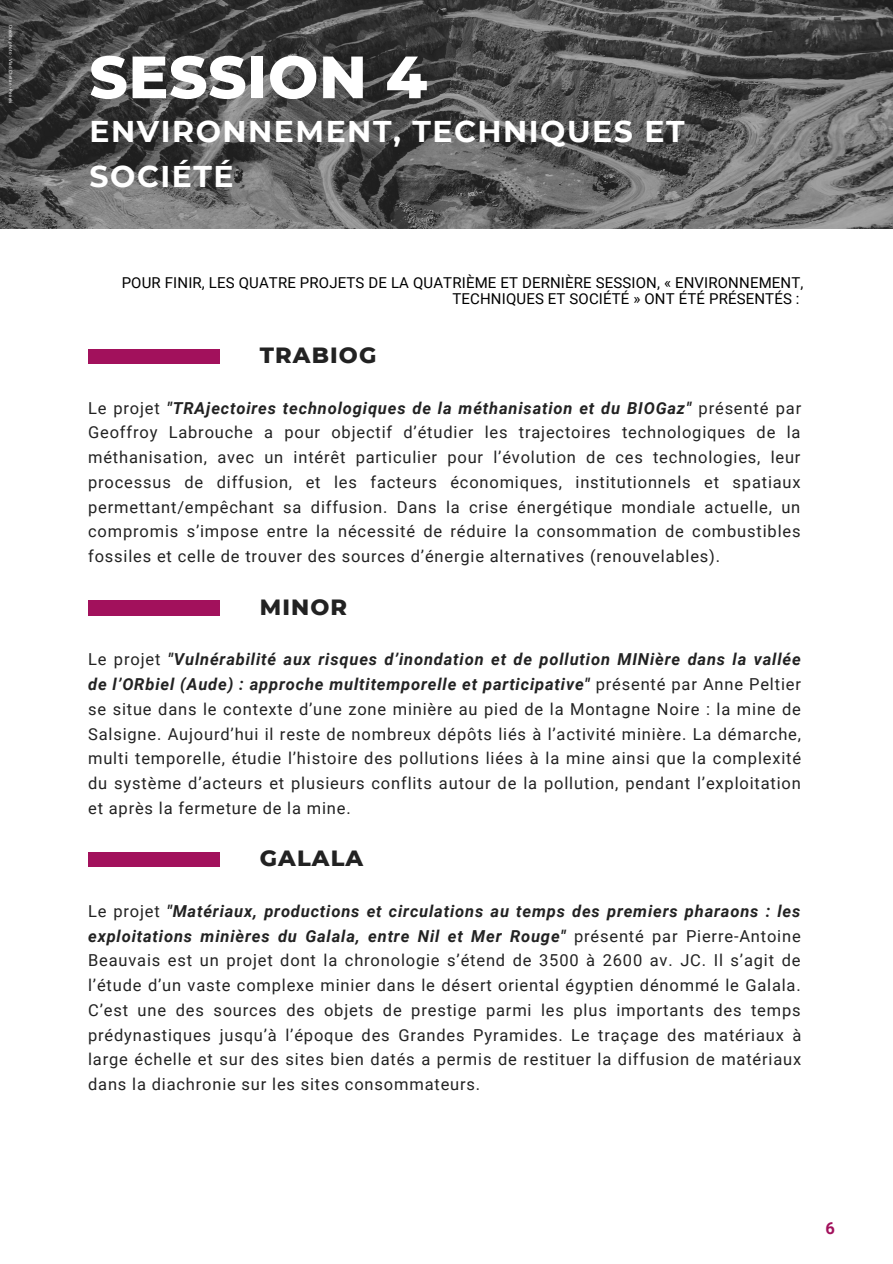
<style>
.page{position:relative;width:893px;height:1264px;background:#fff}
.page>*{position:absolute;margin:0;border:0;box-sizing:border-box;transform-origin:0 0}
.t1{font:800 59.55px "Montserrat";letter-spacing:.01em;color:#fff}
.t2{font:700 30px/45px "Montserrat";letter-spacing:.05em;color:#fff}
.t3{font:800 22.5px "Montserrat";letter-spacing:.05em;color:#222}
.t4{font:16.5px/24.8px "Roboto";letter-spacing:.05em;color:#222;text-align:justify}
.t5{font:700 16.5px "Roboto";color:#a2115c}
.t6{font:15px/16.8px "Roboto";letter-spacing:.01em;color:#000;text-align:right}
.t7{font:4.5px "Roboto";letter-spacing:.05em;color:#fff}
.s1{font-weight:700;font-style:italic}
</style>
<div class="page">
<img style="left:0;top:0;width:892px;height:228px">
<div style="left:88px;top:349px;width:132px;height:14px;background:#a2115c"></div>
<div style="left:88px;top:600px;width:132px;height:15px;background:#a2115c"></div>
<div style="left:88px;top:852px;width:132px;height:15px;background:#a2115c"></div>
<p class="t7" style="left:13px;top:25px;width:81px;rotate:90deg">Crédits photo : Vlad Chetan - Pexels</p>
<p class="t1" style="left:89px;top:41px;width:339px">SESSION 4</p>
<p class="t2" style="left:90px;top:109px;width:596px">ENVIRONNEMENT, TECHNIQUES ET<br>SOCIÉTÉ</p>
<p class="t6" style="left:122px;top:274px;width:683px">POUR FINIR, LES QUATRE PROJETS DE LA QUATRIÈME ET DERNIÈRE SESSION, « ENVIRONNEMENT,<br>TECHNIQUES ET SOCIÉTÉ » ONT ÉTÉ PRÉSENTÉS :</p>
<p class="t3" style="left:260px;top:341px;width:118px">TRABIOG</p>
<p class="t4" style="left:88px;top:395px;width:714px">Le projet <span class="s1">"TRAjectoires technologiques de la méthanisation et du BIOGaz"</span> présenté par Geoffroy Labrouche a pour objectif d’étudier les trajectoires technologiques de la méthanisation, avec un intérêt particulier pour l’évolution de ces technologies, leur processus de diffusion, et les facteurs économiques, institutionnels et spatiaux permettant/empêchant sa diffusion. Dans la crise énergétique mondiale actuelle, un compromis s’impose entre la nécessité de réduire la consommation de combustibles fossiles et celle de trouver des sources d’énergie alternatives (renouvelables).</p>
<p class="t3" style="left:260px;top:593px;width:89px">MINOR</p>
<p class="t4" style="left:88px;top:647px;width:714px">Le projet <span class="s1">"Vulnérabilité aux risques d’inondation et de pollution MINière dans la vallée de l’ORbiel (Aude) : approche multitemporelle et participative"</span> présenté par Anne Peltier se situe dans le contexte d’une zone minière au pied de la Montagne Noire : la mine de Salsigne. Aujourd’hui il reste de nombreux dépôts liés à l’activité minière. La démarche, multi temporelle, étudie l’histoire des pollutions liées à la mine ainsi que la complexité du système d’acteurs et plusieurs conflits autour de la pollution, pendant l’exploitation et après la fermeture de la mine.</p>
<p class="t3" style="left:260px;top:844px;width:105px">GALALA</p>
<p class="t4" style="left:88px;top:898px;width:714px">Le projet <span class="s1">"Matériaux, productions et circulations au temps des premiers pharaons : les exploitations minières du Galala, entre Nil et Mer Rouge"</span> présenté par Pierre-Antoine Beauvais est un projet dont la chronologie s’étend de 3500 à 2600 av. JC. Il s’agit de l’étude d’un vaste complexe minier dans le désert oriental égyptien dénommé le Galala.<br>C’est une des sources des objets de prestige parmi les plus importants des temps prédynastiques jusqu’à l’époque des Grandes Pyramides. Le traçage des matériaux à large échelle et sur des sites bien datés a permis de restituer la diffusion de matériaux dans la diachronie sur les sites consommateurs.</p>
<p class="t5" style="left:825px;top:1218px;width:11px">6</p>
</div>
